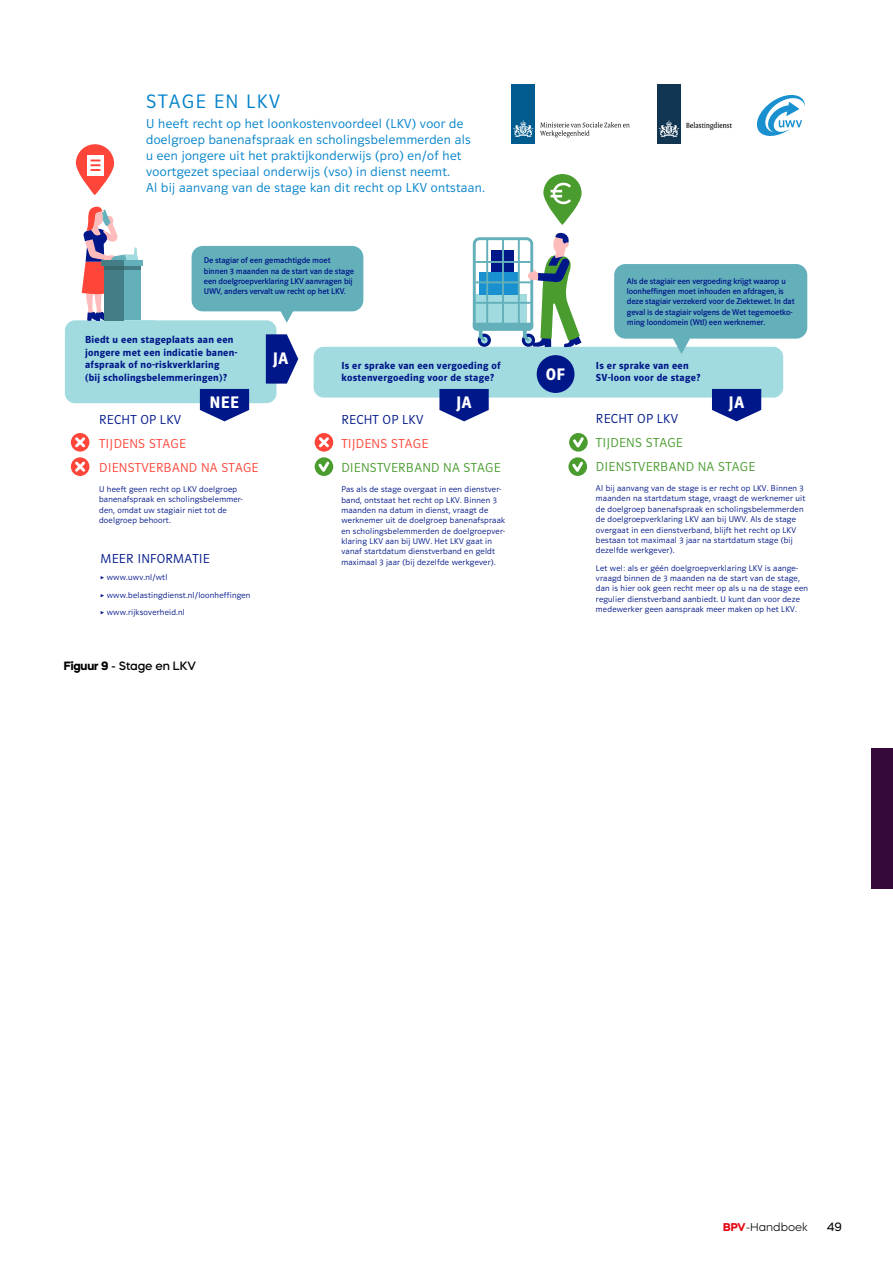
<style>
.page{position:relative;width:893px;height:1263px;background:#fff}
.page>*{position:absolute;margin:0;border:0;box-sizing:border-box;transform-origin:0 0}
.t1{font:300 20.25px "UWV Sans 2010";letter-spacing:.075em;color:#0081c9}
.t2{font:700 17.25px "UWV Sans 2010";letter-spacing:.025em;color:#fff}
.t3{font:300 13.5px/16.2px "UWV Sans 2010";letter-spacing:.025em;color:#0081c9}
.t4{font:300 13.5px/24px "UWV Sans 2010";letter-spacing:.025em;color:#4a9c2f}
.t5{font:300 13.5px "UWV Sans 2010";letter-spacing:.025em;color:#001789}
.t6{font:300 13.5px/24px "UWV Sans 2010";letter-spacing:.025em;color:#fd4539}
.t7{font:500 12px "Mazzard H";letter-spacing:-.01em;color:#000}
.t8{font:12px "Mazzard H";color:#000}
.t9{font:300 11.25px "Mazzard H";color:#000}
.t10{font:700 10.65px/12.8px "UWV Sans 2010";letter-spacing:.025em;color:#001789}
.t11{font:300 8.7px/10.4px "UWV Sans 2010";letter-spacing:.025em;color:#001789}
.t12{font:8.7px/10.4px "UWV Sans 2010";letter-spacing:-.01em;color:#001789}
.s1{font-weight:700}
.s2{font-weight:700;color:#e30613}
</style>
<div class="page">
<div style="left:192px;top:246px;width:171px;height:65px;background:#63b0bb;border-radius:11px"></div>
<svg style="left:275px;top:311px;width:24px;height:12px"></svg>
<div style="left:65px;top:320px;width:211px;height:83px;background:#a1dbe0;border-radius:10px"></div>
<div style="left:314px;top:347px;width:469px;height:51px;background:#a1dbe0;border-radius:10px"></div>
<svg style="left:757px;top:94px;width:48px;height:42px"></svg>
<svg style="left:200px;top:389px;width:49px;height:32px"></svg>
<svg style="left:266px;top:334px;width:32px;height:50px"></svg>
<svg style="left:712px;top:389px;width:49px;height:32px"></svg>
<svg style="left:439px;top:389px;width:50px;height:32px"></svg>
<svg style="left:71px;top:457px;width:18px;height:19px"></svg>
<svg style="left:72px;top:459px;width:16px;height:15px"></svg>
<svg style="left:315px;top:457px;width:18px;height:19px"></svg>
<svg style="left:316px;top:459px;width:16px;height:17px"></svg>
<svg style="left:315px;top:433px;width:18px;height:19px"></svg>
<svg style="left:316px;top:435px;width:16px;height:15px"></svg>
<svg style="left:569px;top:433px;width:19px;height:19px"></svg>
<svg style="left:570px;top:435px;width:16px;height:16px"></svg>
<svg style="left:568px;top:457px;width:19px;height:19px"></svg>
<svg style="left:570px;top:459px;width:16px;height:17px"></svg>
<svg style="left:71px;top:433px;width:18px;height:19px"></svg>
<svg style="left:72px;top:435px;width:16px;height:15px"></svg>
<div style="left:537px;top:355px;width:37px;height:38px;background:#001789;border-radius:50%"></div>
<div style="left:614px;top:264px;width:193px;height:75px;background:#63b0bb;border-radius:11px"></div>
<svg style="left:670px;top:338px;width:23px;height:16px"></svg>
<div style="left:512px;top:84px;width:23px;height:60px;background:#005b8e"></div>
<svg style="left:513px;top:120px;width:20px;height:18px"></svg>
<svg style="left:540px;top:122px;width:90px;height:15px"></svg>
<svg style="left:543px;top:174px;width:39px;height:51px"></svg>
<svg style="left:471px;top:232px;width:110px;height:116px"></svg>
<svg style="left:75px;top:144px;width:39px;height:51px"></svg>
<div style="left:124px;top:266px;width:16px;height:54px;background:#63b0bb"></div>
<hr style="left:124px;top:266px;width:16px;height:3px;background:#447d85">
<svg style="left:82px;top:206px;width:57px;height:115px"></svg>
<div style="left:101px;top:260px;width:23px;height:6px;background:#447d85"></div>
<div style="left:124px;top:260px;width:19px;height:6px;background:#63b0bb"></div>
<div style="left:657px;top:84px;width:24px;height:60px;background:#123552"></div>
<svg style="left:659px;top:120px;width:20px;height:18px"></svg>
<img style="left:686px;top:122px;width:46px;height:9px">
<div style="left:872px;top:748px;width:21px;height:140px;background:#35093a"></div>
<h1 class="t1" style="left:146px;top:90px;width:135px">STAGE EN LKV</h1>
<p class="t3" style="left:146px;top:115px;width:340px">U heeft recht op het loonkostenvoordeel (LKV) voor de doelgroep banenafspraak en scholingsbelemmerden als<br>u een jongere uit het praktijkonderwijs (pro) en/of het voortgezet speciaal onderwijs (vso) in dienst neemt.<br>Al bij aanvang van de stage kan dit recht op LKV ontstaan.</p>
<p class="t12" style="left:204px;top:255px;width:152px">De stagiar of een gemachtigde moet binnen 3 maanden na de start van de stage een doelgroepverklaring LKV aanvragen bij UWV, anders vervalt uw recht op het LKV.</p>
<p class="t12" style="left:627px;top:276px;width:169px">Als de stagiair een vergoeding krijgt waarop u loonheffingen moet inhouden en afdragen, is deze stagiair verzekerd voor de Ziektewet. In dat geval is de stagiair volgens de Wet tegemoetko&shy;ming loondomein (Wtl) een werknemer.</p>
<p class="t10" style="left:85px;top:333px;width:154px">Biedt u een stageplaats aan een jongere met een indicatie banen&shy;afspraak of no-riskverklaring<br>(bij scholingsbelemmeringen)?</p>
<h3 class="t5" style="left:99px;top:412px;width:83px">RECHT OP LKV</h3>
<h3 class="t6" style="left:99px;top:431px;width:161px">TIJDENS STAGE<br>DIENSTVERBAND NA STAGE</h3>
<p class="t11" style="left:99px;top:484px;width:145px">U heeft geen recht op LKV doelgroep banenafspraak en scholingsbelemmer&shy;den, omdat uw stagiair niet tot de doelgroep behoort.</p>
<h2 class="t2" style="left:210px;top:393px;width:31px">NEE</h2>
<h3 class="t5" style="left:101px;top:551px;width:111px">MEER INFORMATIE</h3>
<p class="t11" style="left:101px;top:569px;width:151px;line-height:17.2px">⁄ www.uwv.nl/wtl<br>⁄ www.belastingdienst.nl/loonheffingen ⁄ www.rijksoverheid.nl</p>
<h2 class="t2" style="left:273px;top:349px;width:17px">JA</h2>
<h3 class="t7" style="left:64px;top:657px;width:134px"><span class="s1">Figuur 9</span> - Stage en LKV</h3>
<p class="t10" style="left:341px;top:359px;width:161px">Is er sprake van een vergoeding of kostenvergoeding voor de stage?</p>
<h3 class="t5" style="left:341px;top:412px;width:83px">RECHT OP LKV</h3>
<h3 class="t6" style="left:341px;top:432px;width:88px">TIJDENS STAGE</h3>
<h3 class="t4" style="left:341px;top:456px;width:161px">DIENSTVERBAND NA STAGE</h3>
<p class="t11" style="left:341px;top:484px;width:165px">Pas als de stage overgaat in een dienstver&shy;band, ontstaat het recht op LKV. Binnen 3 maanden na datum in dienst, vraagt de werknemer uit de doelgroep banenafspraak en scholingsbelemmerden de doelgroepver&shy;klaring LKV aan bij UWV. Het LKV gaat in vanaf startdatum dienstverband en geldt maximaal 3 jaar (bij dezelfde werkgever).</p>
<p class="t10" style="left:596px;top:359px;width:106px">Is er sprake van een<br>SV-loon voor de stage?</p>
<h3 class="t5" style="left:596px;top:411px;width:83px">RECHT OP LKV</h3>
<h3 class="t4" style="left:596px;top:430px;width:161px">TIJDENS STAGE<br>DIENSTVERBAND NA STAGE</h3>
<p class="t11" style="left:596px;top:483px;width:211px">Al bij aanvang van de stage is er recht op LKV. Binnen 3 maanden na startdatum stage, vraagt de werknemer uit de doelgroep banenafspraak en scholingsbelemmerden de doelgroepverklaring LKV aan bij UWV. Als de stage overgaat in een dienstverband, blijft het recht op LKV bestaan tot maximaal 3 jaar na startdatum stage (bij dezelfde werkgever).</p>
<p class="t11" style="left:596px;top:563px;width:214px">Let wel: als er géén doelgroepverklaring LKV is aange&shy;vraagd binnen de 3 maanden na de start van de stage, dan is hier ook geen recht meer op als u na de stage een regulier dienstverband aanbiedt. U kunt dan voor deze medewerker geen aanspraak meer maken op het LKV.</p>
<h2 class="t2" style="left:546px;top:365px;width:20px">OF</h2>
<h2 class="t2" style="left:456px;top:393px;width:17px">JA</h2>
<h2 class="t2" style="left:728px;top:393px;width:17px">JA</h2>
<p class="t9" style="left:723px;top:1219px;width:86px"><span class="s2">BPV</span>-Handboek</p>
<h3 class="t8" style="left:827px;top:1219px;width:17px">49</h3>
</div>
